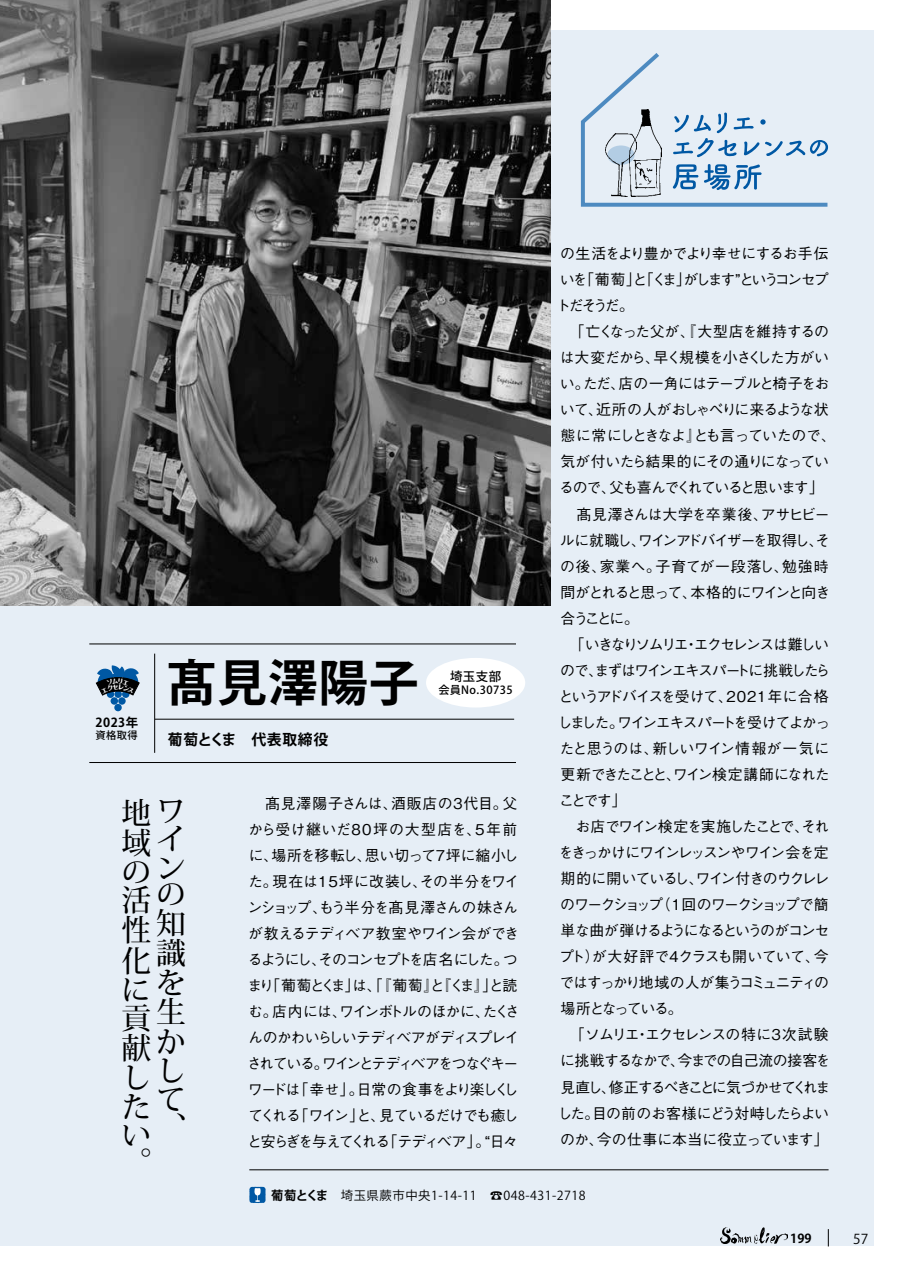
<style>
.page{position:relative;width:903px;height:1275px;background:#fff}
.page>*{position:absolute;margin:0;border:0;box-sizing:border-box;transform-origin:0 0}
.t1{font:700 49.52px "Koz Go Pr 6 N";letter-spacing:.02em;color:#000}
.t2{font:500 29.75px/29.2px "Koz Min Pro";color:#000}
.t3{font:500 14.88px/26.1px "Gothic BBB Pr 5";letter-spacing:-.085em;color:#000}
.t4{font:500 14.88px "Gothic BBB Pr 5";letter-spacing:-.13em;color:#000}
.t5{font:500 14.88px "Gothic BBB Pr 5";letter-spacing:-.115em;color:#000}
.t6{font:500 14.88px "Gothic BBB Pr 5";letter-spacing:-.035em;color:#000}
.t7{font:500 14.88px "Gothic BBB Pr 5";letter-spacing:-.045em;color:#000}
.t8{font:500 14.88px "Gothic BBB Pr 5";letter-spacing:-.165em;color:#000}
.t9{font:500 14.88px "Gothic BBB Pr 5";letter-spacing:-.04em;color:#000}
.t10{font:500 14.88px "Gothic BBB Pr 5";letter-spacing:-.105em;color:#000}
.t11{font:500 14.88px "Gothic BBB Pr 5";letter-spacing:-.14em;color:#000}
.t12{font:500 14.88px "Gothic BBB Pr 5";letter-spacing:-.065em;color:#000}
.t13{font:500 14.88px "Gothic BBB Pr 5";letter-spacing:-.11em;color:#000}
.t14{font:500 14.88px "Gothic BBB Pr 5";letter-spacing:-.055em;color:#000}
.t15{font:500 14.88px "Gothic BBB Pr 5";letter-spacing:.055em;color:#000}
.t16{font:500 14.88px "Gothic BBB Pr 5";letter-spacing:-.01em;color:#000}
.t17{font:700 14.88px "Koz Go Pr 6 N";letter-spacing:.04em;color:#000}
.t18{font:13.65px "Koz Go Pro";color:#000}
.t19{font:12.42px "Koz Go Pr 6 N";letter-spacing:.04em;color:#000}
.t20{font:700 12.42px "Koz Go Pr 6 N";letter-spacing:.04em;color:#000}
.t21{font:500 12.42px "Koz Go Pr 6 N";color:#000}
.t22{font:700 12.42px "Koz Go Pro";color:#000}
.t23{font:500 11.2px "Koz Go Pr 6 N";letter-spacing:.04em;color:#000}
.t24{font:500 10.33px "Koz Go Pr 6 N";color:#000}
.s1{font-weight:700}
</style>
<div class="page">
<div style="left:0;top:30px;width:873px;height:1215px;background:#e6eef6"></div>
<img style="left:721px;top:1228px;width:67px;height:16px">
<svg style="left:828px;top:1229px;width:1px;height:17px"></svg>
<svg style="left:580px;top:53px;width:249px;height:154px"></svg>
<hr style="left:249px;top:1169px;width:579px;height:1px;background:#000">
<div style="left:107px;top:690px;width:7px;height:8px;background:#0058a4;border-radius:50%"></div>
<div style="left:111px;top:697px;width:7px;height:8px;background:#0058a4;border-radius:50%"></div>
<div style="left:114px;top:704px;width:8px;height:7px;background:#0058a4;border-radius:50%"></div>
<div style="left:118px;top:697px;width:8px;height:8px;background:#0058a4;border-radius:50%"></div>
<hr style="left:154px;top:654px;width:1px;height:99px;background:#000">
<hr style="left:89px;top:644px;width:427px;height:1px;background:#000">
<hr style="left:89px;top:762px;width:427px;height:1px;background:#000">
<hr style="left:155px;top:719px;width:359px;height:1px;background:#000">
<div style="left:426px;top:658px;width:99px;height:49px;background:#fff;border-radius:50%"></div>
<img style="left:0;top:0;width:551px;height:605px">
<svg style="left:249px;top:1187px;width:17px;height:16px"></svg>
<svg style="left:95px;top:665px;width:45px;height:31px"></svg>
<p class="t20" style="left:95px;top:715px;width:44px">2023年</p>
<p class="t24" style="left:95px;top:729px;width:44px">資格取得</p>
<h1 class="t1" style="left:167px;top:655px;width:254px">髙見澤陽子</h1>
<p class="t21" style="left:450px;top:669px;width:53px">埼玉支部</p>
<p class="t23" style="left:438px;top:684px;width:76px">会員No.30735</p>
<p class="t17" style="left:168px;top:731px;width:162px">葡萄とくま　代表取締役</p>
<h2 class="t2" style="left:122px;top:796px;width:62px">地ワ域の活性化に貢献したい。</h2>
<h2 class="t2" style="left:156px;top:824px;width:30px;line-height:28.7px;text-align:justify">インの知識を生かして、</h2>
<p class="t3" style="left:247px;top:788px;width:274px">　髙見澤陽子さんは、酒販店の３代目。父から受け継いだ80坪の大型店を、5年前に、場所を移転し、思い切って7坪に縮小した。現在は15坪に改装し、その半分をワインショップ、もう半分を髙見澤さんの妹さんが教えるテディベア教室やワイン会ができるようにし、そのコンセプトを店名にした。つまり「葡萄とくま」は、「『葡萄』と『くま』」と読む。店内には、ワインボトルのほかに、たくさんのかわいらしいテディベアがディスプレイされている。ワインとテディベアをつなぐキーワードは「幸せ」。日常の食事をより楽しくしてくれる「ワイン」と、見ているだけでも癒しと安らぎを与えてくれる「テディベア」。“日々</p>
<p class="t3" style="left:560px;top:239px;width:270px">の生活をより豊かでより幸せにするお手伝</p>
<p class="t8" style="left:560px;top:268px;width:270px">いを「葡萄」と「くま」がします”というコンセプ</p>
<p class="t3" style="left:556px;top:291px;width:80px">トだそうだ。</p>
<p class="t3" style="left:561px;top:317px;width:270px">　「亡くなった父が、『大型店を維持するの</p>
<p class="t3" style="left:560px;top:343px;width:271px">は大変だから、早く規模を小さくした方がい</p>
<p class="t3" style="left:560px;top:369px;width:271px">い。ただ、店の一角にはテーブルと椅子をお</p>
<p class="t12" style="left:560px;top:398px;width:270px">いて、近所の人がおしゃべりに来るような状</p>
<p class="t6" style="left:561px;top:424px;width:277px">態に常にしときなよ』とも言っていたので、</p>
<p class="t3" style="left:561px;top:447px;width:270px">気が付いたら結果的にその通りになってい</p>
<p class="t3" style="left:559px;top:473px;width:266px">るので、父も喜んでくれていると思います」</p>
<p class="t14" style="left:561px;top:502px;width:270px">　髙見澤さんは大学を卒業後、アサヒビー</p>
<p class="t3" style="left:560px;top:526px;width:272px">ルに就職し、ワインアドバイザーを取得し、そ</p>
<p class="t15" style="left:560px;top:554px;width:270px">の後、家業へ。子育てが一段落し、勉強時</p>
<p class="t3" style="left:561px;top:578px;width:271px">間がとれると思って、本格的にワインと向き</p>
<p class="t3" style="left:561px;top:604px;width:80px">合うことに。</p>
<p class="t4" style="left:561px;top:632px;width:270px">　「いきなりソムリエ・エクセレンスは難しい</p>
<p class="t5" style="left:560px;top:658px;width:272px">ので、まずはワインエキスパートに挑戦したら</p>
<p class="t9" style="left:558px;top:684px;width:271px">というアドバイスを受けて、2021年に合格</p>
<p class="t10" style="left:557px;top:710px;width:274px">しました。ワインエキスパートを受けてよかっ</p>
<p class="t7" style="left:559px;top:736px;width:271px">たと思うのは、新しいワイン情報が一気に</p>
<p class="t3" style="left:561px;top:760px;width:270px">更新できたことと、ワイン検定講師になれた</p>
<p class="t3" style="left:559px;top:786px;width:69px">ことです」</p>
<p class="t5" style="left:561px;top:814px;width:270px">　お店でワイン検定を実施したことで、それ</p>
<p class="t3" style="left:558px;top:838px;width:272px">をきっかけにワインレッスンやワイン会を定</p>
<p class="t3" style="left:561px;top:864px;width:270px">期的に開いているし、ワイン付きのウクレレ</p>
<p class="t11" style="left:560px;top:893px;width:270px">のワークショップ（１回のワークショップで簡</p>
<p class="t3" style="left:561px;top:916px;width:270px">単な曲が弾けるようになるというのがコンセ</p>
<p class="t6" style="left:559px;top:945px;width:271px">プト）が大好評で４クラスも開いていて、今</p>
<p class="t13" style="left:559px;top:971px;width:271px">ではすっかり地域の人が集うコミュニティの</p>
<p class="t3" style="left:561px;top:994px;width:124px">場所となっている。</p>
<p class="t7" style="left:561px;top:1023px;width:269px">　「ソムリエ・エクセレンスの特に3次試験</p>
<p class="t3" style="left:560px;top:1046px;width:272px">に挑戦するなかで、今までの自己流の接客を</p>
<p class="t4" style="left:561px;top:1075px;width:271px">見直し、修正するべきことに気づかせてくれま</p>
<p class="t3" style="left:557px;top:1099px;width:273px">した。目の前のお客様にどう対峙したらよい</p>
<p class="t16" style="left:560px;top:1127px;width:270px">のか、今の仕事に本当に役立っています」</p>
<p class="t19" style="left:271px;top:1188px;width:316px"><span class="s1">葡萄とくま</span> 埼玉県蕨市中央1-14-11　☎048-431-2718</p>
<p class="t22" style="left:790px;top:1231px;width:23px">199</p>
<p class="t18" style="left:853px;top:1230px;width:17px">57</p>
</div>
